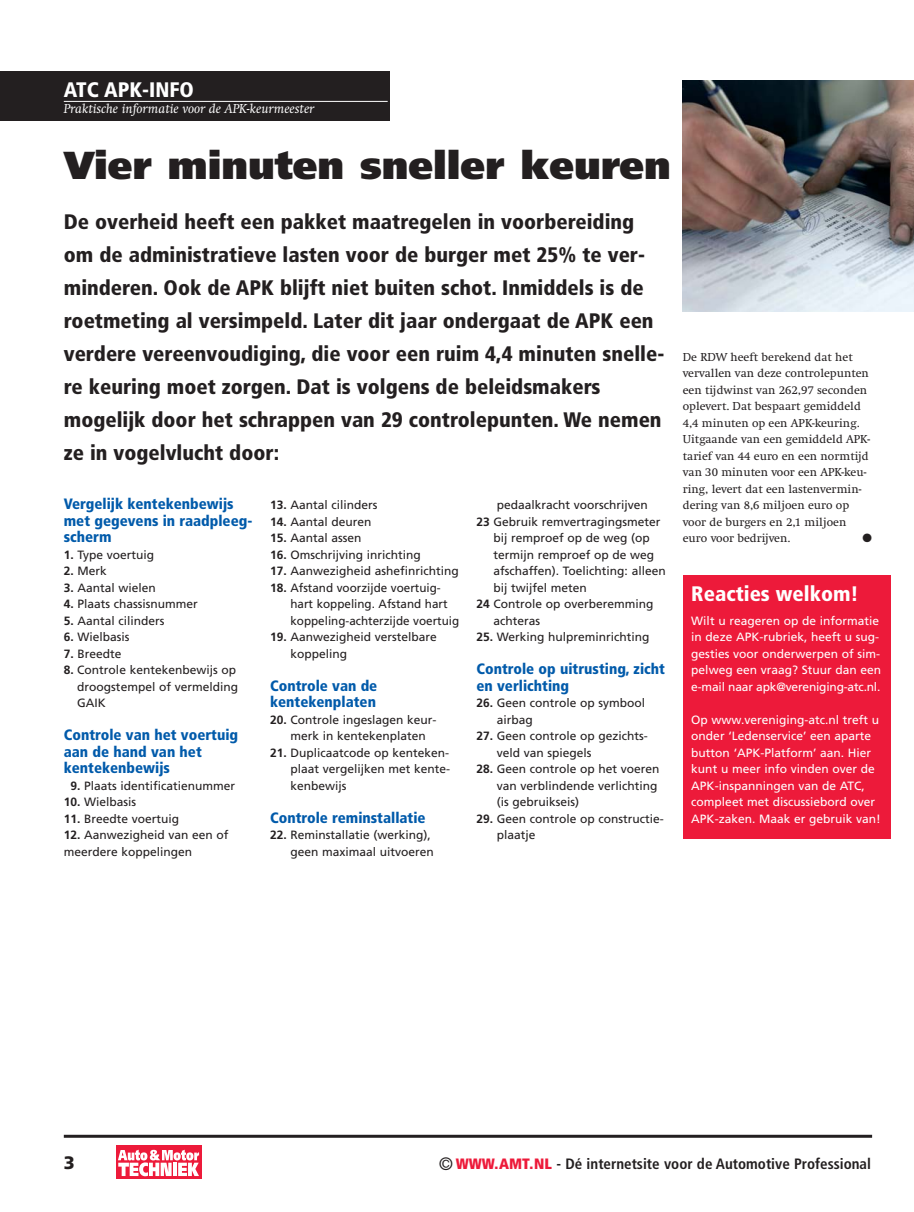
<style>
.page{position:relative;width:914px;height:1212px;background:#fff}
.page>*{position:absolute;margin:0;border:0;box-sizing:border-box;transform-origin:0 0}
.t1{font:900 39px "Frutiger";color:#231f20}
.t2{font:900 condensed 21px/33px "Frutiger";color:#231f20}
.t3{font:900 condensed 21px "Frutiger";color:#fff}
.t4{font:900 18px "Frutiger";color:#231f20}
.t5{font:900 condensed 15px/16.5px "Frutiger";color:#005aaa}
.t6{font:700 condensed 15px "Frutiger";color:#231f20}
.t7{font:italic 13.5px "Swift";color:#fff}
.t8{font:12px/16.5px "Frutiger";color:#231f20}
.t9{font:12px/16.5px "Frutiger";color:#fff}
.t10{font:12px/16.5px "Swift";color:#231f20}
.t11{font:12px "Zapf Dingbats";color:#231f20}
.s1{font-weight:700}
.s2{font-weight:400;font-size:18px}
.s3{font-weight:900;color:#ed1a3a}
</style>
<div class="page">
<div style="left:0;top:72px;width:389px;height:49px;background:#231f20"></div>
<hr style="left:64px;top:101px;width:323px;height:1px;background:#fff">
<div style="left:682px;top:575px;width:208px;height:264px;background:#ed1a3a"></div>
<img style="left:682px;top:80px;width:232px;height:231px">
<hr style="left:64px;top:1135px;width:808px;height:3px;background:#231f20">
<div style="left:116px;top:1145px;width:85px;height:34px;background:#ed1a3a"></div>
<svg style="left:118px;top:1150px;width:81px;height:26px"></svg>
<h2 class="t3" style="left:64px;top:81px;width:132px">ATC APK-INFO</h2>
<p class="t7" style="left:64px;top:104px;width:252px">Praktische informatie voor de APK-keurmeester</p>
<h1 class="t1" style="left:64px;top:150px;width:608px">Vier minuten sneller keuren</h1>
<p class="t2" style="left:64px;top:207px;width:602px">De overheid heeft een pakket maatregelen in voorbereiding om de administratieve lasten voor de burger met 25% te ver&shy;minderen. Ook de APK blijft niet buiten schot. Inmiddels is de roetmeting al versimpeld. Later dit jaar ondergaat de APK een verdere vereenvoudiging, die voor een ruim 4,4 minuten snelle&shy;re keuring moet zorgen. Dat is volgens de beleidsmakers mogelijk door het schrappen van 29 controlepunten. We nemen ze in vogelvlucht door:</p>
<p class="t5" style="left:64px;top:497px;width:190px">Vergelijk kentekenbewijs met gegevens in raadpleeg&shy;scherm</p>
<p class="t8" style="left:64px;top:547px;width:92px"><span class="s1">1.</span> Type voertuig</p>
<p class="t8" style="left:64px;top:564px;width:45px"><span class="s1">2.</span> Merk</p>
<p class="t8" style="left:64px;top:580px;width:94px"><span class="s1">3.</span> Aantal wielen</p>
<p class="t8" style="left:64px;top:597px;width:136px"><span class="s1">4.</span> Plaats chassisnummer</p>
<p class="t8" style="left:64px;top:613px;width:102px"><span class="s1">5.</span> Aantal cilinders</p>
<p class="t8" style="left:64px;top:630px;width:67px"><span class="s1">6.</span> Wielbasis</p>
<p class="t8" style="left:64px;top:646px;width:59px"><span class="s1">7.</span> Breedte</p>
<p class="t8" style="left:77px;top:663px;width:162px;text-indent:-14px"><span class="s1">8.</span> Controle kentekenbewijs op droogstempel of vermelding<br>GAIK</p>
<p class="t5" style="left:64px;top:728px;width:176px">Controle van het voertuig aan de hand van het kentekenbewijs</p>
<p class="t8" style="left:70px;top:778px;width:166px"><span class="s1">9.</span> Plaats identificatienummer</p>
<p class="t8" style="left:64px;top:795px;width:74px"><span class="s1">10.</span> Wielbasis</p>
<p class="t8" style="left:64px;top:811px;width:117px"><span class="s1">11.</span> Breedte voertuig</p>
<p class="t8" style="left:64px;top:828px;width:166px"><span class="s1">12.</span> Aanwezigheid van een of meerdere koppelingen</p>
<p class="t8" style="left:270px;top:498px;width:109px"><span class="s1">13.</span> Aantal cilinders</p>
<p class="t8" style="left:270px;top:514px;width:103px"><span class="s1">14.</span> Aantal deuren</p>
<p class="t8" style="left:270px;top:531px;width:93px"><span class="s1">15.</span> Aantal assen</p>
<p class="t8" style="left:270px;top:547px;width:152px"><span class="s1">16.</span> Omschrijving inrichting</p>
<p class="t8" style="left:270px;top:564px;width:190px"><span class="s1">17.</span> Aanwezigheid ashefinrichting</p>
<p class="t8" style="left:290px;top:580px;width:170px;text-indent:-20px"><span class="s1">18.</span> Afstand voorzijde voertuig&shy;hart koppeling. Afstand hart koppeling-achterzijde voertuig</p>
<p class="t8" style="left:290px;top:630px;width:148px;text-indent:-20px"><span class="s1">19.</span> Aanwezigheid verstelbare koppeling</p>
<p class="t5" style="left:270px;top:679px;width:109px">Controle van de kentekenplaten</p>
<p class="t8" style="left:290px;top:712px;width:148px;text-indent:-20px"><span class="s1">20.</span> Controle ingeslagen keur&shy;merk in kentekenplaten</p>
<p class="t8" style="left:290px;top:745px;width:161px;text-align:justify;text-indent:-20px"><span class="s1">21.</span> Duplicaatcode op kenteken&shy;plaat vergelijken met kente&shy;kenbewijs</p>
<p class="t5" style="left:270px;top:811px;width:157px">Controle reminstallatie</p>
<p class="t8" style="left:270px;top:828px;width:165px;text-align:right"><span class="s1">22.</span> Reminstallatie (werking), geen maximaal uitvoeren</p>
<p class="t8" style="left:496px;top:498px;width:152px">pedaalkracht voorschrijven</p>
<p class="t8" style="left:476px;top:514px;width:185px"><span class="s1">23</span> Gebruik remvertragingsmeter</p>
<p class="t8" style="left:493px;top:531px;width:158px">bij remproef op de weg (op</p>
<p class="t8" style="left:493px;top:547px;width:162px">termijn remproef op de weg</p>
<p class="t8" style="left:493px;top:564px;width:174px">afschaffen). Toelichting: alleen</p>
<p class="t8" style="left:493px;top:580px;width:95px">bij twijfel meten</p>
<p class="t8" style="left:476px;top:597px;width:178px"><span class="s1">24</span> Controle op overberemming</p>
<p class="t8" style="left:493px;top:613px;width:48px">achteras</p>
<p class="t8" style="left:476px;top:630px;width:174px"><span class="s1">25.</span> Werking hulpreminrichting</p>
<p class="t5" style="left:476px;top:662px;width:190px">Controle op uitrusting, zicht en verlichting</p>
<p class="t8" style="left:496px;top:696px;width:150px;text-indent:-20px"><span class="s1">26.</span> Geen controle op symbool airbag</p>
<p class="t8" style="left:496px;top:729px;width:152px;text-indent:-20px"><span class="s1">27.</span> Geen controle op gezichts&shy;veld van spiegels</p>
<p class="t8" style="left:496px;top:762px;width:164px;text-indent:-20px"><span class="s1">28.</span> Geen controle op het voeren van verblindende verlichting (is gebruikseis)</p>
<p class="t8" style="left:496px;top:811px;width:168px;text-indent:-20px"><span class="s1">29.</span> Geen controle op constructie&shy;plaatje</p>
<p class="t10" style="left:682px;top:350px;width:189px">De RDW heeft berekend dat het vervallen van deze controlepunten een tijdwinst van 262,97 seconden oplevert. Dat bespaart gemiddeld<br>4,4 minuten op een APK-keuring.<br>Uitgaande van een gemiddeld APK&shy;tarief van 44 euro en een normtijd van 30 minuten voor een APK-keu&shy;ring, levert dat een lastenvermin&shy;dering van 8,6 miljoen euro op voor de burgers en 2,1 miljoen euro voor bedrijven.</p>
<p class="t11" style="left:862px;top:532px;width:11px">●</p>
<h2 class="t3" style="left:691px;top:585px;width:169px">Reacties welkom!</h2>
<p class="t9" style="left:691px;top:613px;width:191px">Wilt u reageren op de informatie in deze APK-rubriek, heeft u sug&shy;gesties voor onderwerpen of sim&shy;pelweg een vraag? Stuur dan een e-mail naar apk@vereniging-atc.nl.</p>
<p class="t9" style="left:691px;top:712px;width:191px">Op www.vereniging-atc.nl treft u onder ‘Ledenservice’ een aparte button ‘APK-Platform’ aan. Hier kunt u meer info vinden over de<br>APK-inspanningen van de ATC, compleet met discussiebord over<br>APK-zaken. Maak er gebruik van!</p>
<h3 class="t4" style="left:64px;top:1156px;width:13px">3</h3>
<p class="t6" style="left:439px;top:1158px;width:434px"><span class="s2">©</span> <span class="s3">WWW.AMT.NL</span> - Dé internetsite voor de Automotive Professional</p>
</div>
